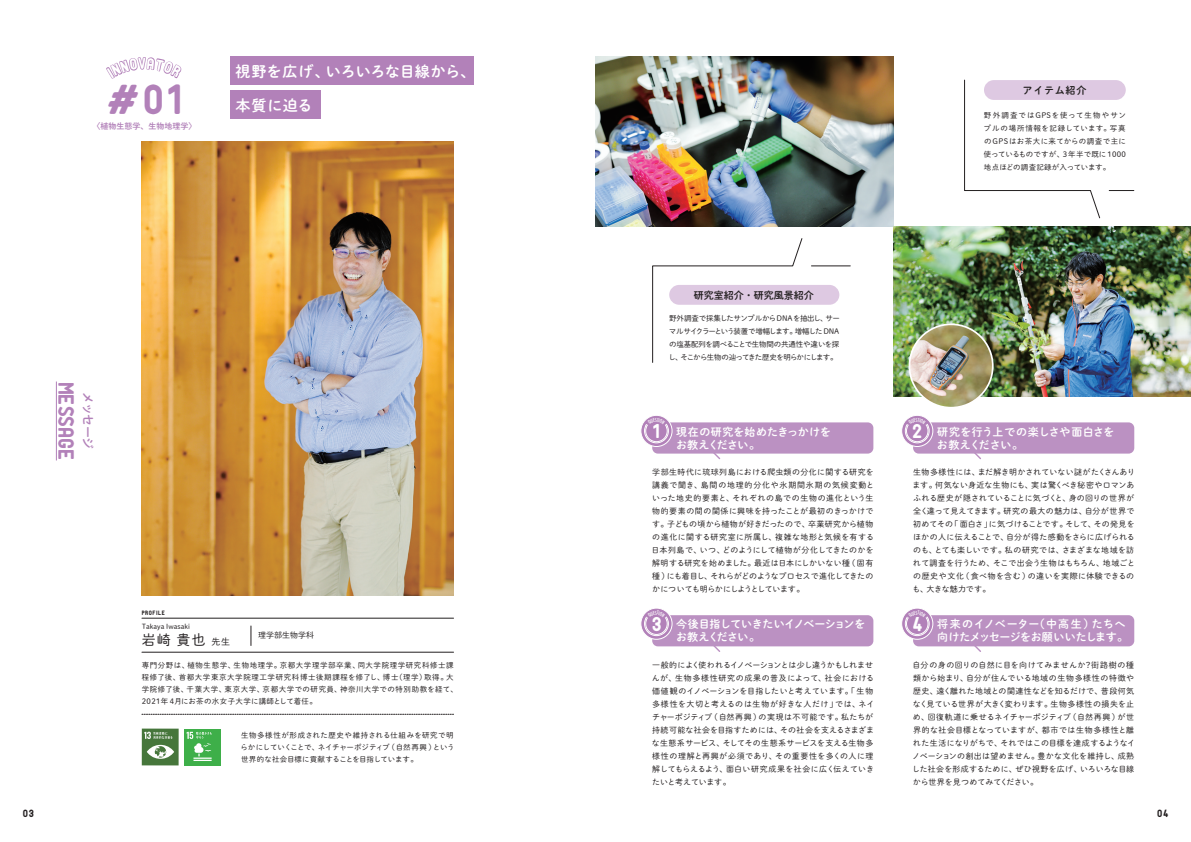
<style>
.page{position:relative;width:1191px;height:842px;background:#fff}
.page>*{position:absolute;margin:0;border:0;box-sizing:border-box;transform-origin:0 0}
.t1{font:40px "PTF NORDIC Round";color:#b281b9}
.t2{font:21px "PTF NORDIC Round";color:#b281b9}
.t3{font:19px "PTF NORDIC Round";color:#fff}
.t4{font:15px "Shuei M Go Std B";letter-spacing:.015em;color:#fff}
.t5{font:14px "Shuei M Go Std L";color:#231f20}
.t6{font:12px "Shuei M Go Std B";letter-spacing:-.045em;color:#b281b9}
.t7{font:11px/13px "Shuei M Go Std B";letter-spacing:.005em;color:#fff}
.t8{font:11px/13px "Shuei M Go Std B";letter-spacing:-.045em;color:#fff}
.t9{font:11px/13px "Shuei M Go Std B";letter-spacing:-.015em;color:#fff}
.t10{font:10px "Shuei M Go Std B";color:#231f20}
.t11{font:10px "PTF NORDIC Round";color:#231f20}
.t12{font:8px/13px "Shuei M Go Std L";letter-spacing:.015em;color:#231f20}
.t13{font:8px "Shuei M Go Std B";color:#b281b9}
.t14{font:7.5px/13px "Shuei M Go Std L";letter-spacing:.03em;color:#231f20;text-align:justify}
.t15{font:7.5px/12px "Shuei M Go Std L";letter-spacing:.075em;color:#231f20}
.t16{font:7.5px/12px "Shuei M Go Std L";letter-spacing:.01em;color:#231f20}
.t17{font:7px "Shuei M Go Std L";color:#231f20}
.t18{font:6px "PTF NORDIC Round";letter-spacing:.08em;color:#231f20}
.s1{font-size:9px}
</style>
<div class="page">
<img style="left:142px;top:142px;width:312px;height:453px">
<img style="left:595px;top:57px;width:298px;height:170px">
<img style="left:893px;top:227px;width:298px;height:170px">
<img style="left:909px;top:324px;width:83px;height:84px;border-radius:42px">
<div style="left:908px;top:323px;width:85px;height:85px;border:2px solid #fff;border-radius:50%"></div>
<div style="left:230px;top:57px;width:243px;height:28px;background:#b281b9"></div>
<div style="left:230px;top:91px;width:90px;height:28px;background:#b281b9"></div>
<div style="left:652px;top:422px;width:221px;height:32px;background:#bb91c2;border-radius:6px"></div>
<svg style="left:709px;top:453px;width:12px;height:7px"></svg>
<div style="left:652px;top:615px;width:221px;height:31px;background:#bb91c2;border-radius:6px"></div>
<svg style="left:709px;top:646px;width:12px;height:6px"></svg>
<div style="left:913px;top:422px;width:221px;height:32px;background:#bb91c2;border-radius:6px"></div>
<svg style="left:970px;top:453px;width:12px;height:7px"></svg>
<div style="left:913px;top:615px;width:221px;height:31px;background:#bb91c2;border-radius:6px"></div>
<svg style="left:970px;top:646px;width:12px;height:6px"></svg>
<svg style="left:641px;top:415px;width:31px;height:31px"></svg>
<div style="left:640px;top:415px;width:32px;height:32px;border:1px solid #fff;border-radius:50%"></div>
<svg style="left:641px;top:608px;width:31px;height:31px"></svg>
<div style="left:640px;top:608px;width:32px;height:31px;border:1px solid #fff;border-radius:50%"></div>
<svg style="left:901px;top:415px;width:32px;height:31px"></svg>
<div style="left:901px;top:415px;width:32px;height:32px;border:1px solid #fff;border-radius:50%"></div>
<svg style="left:901px;top:608px;width:32px;height:31px"></svg>
<div style="left:901px;top:608px;width:32px;height:31px;border:1px solid #fff;border-radius:50%"></div>
<hr style="left:142px;top:618px;width:311px;height:1px;background:#231f20">
<hr style="left:142px;top:652px;width:311px;height:1px;background:#231f20">
<svg style="left:142px;top:714px;width:311px;height:1px"></svg>
<div style="left:984px;top:80px;width:141px;height:20px;background:#dec9e2;border-radius:10px"></div>
<svg style="left:1109px;top:190px;width:24px;height:1px"></svg>
<svg style="left:964px;top:79px;width:136px;height:140px"></svg>
<div style="left:669px;top:285px;width:170px;height:20px;background:#dec9e2;border-radius:10px"></div>
<hr style="left:811px;top:265px;width:39px;height:1px;background:#231f20">
<svg style="left:652px;top:238px;width:151px;height:125px"></svg>
<hr style="left:56px;top:381px;width:1px;height:79px;background:#b281b9">
<svg style="left:251px;top:626px;width:1px;height:19px"></svg>
<div style="left:142px;top:729px;width:37px;height:36px;background:#46763b"></div>
<svg style="left:147px;top:745px;width:27px;height:14px"></svg>
<svg style="left:144px;top:732px;width:29px;height:7px"></svg>
<div style="left:184px;top:729px;width:37px;height:36px;background:#3eaf49"></div>
<svg style="left:186px;top:732px;width:26px;height:29px"></svg>
<svg style="left:644px;top:418px;width:24px;height:25px"></svg>
<svg style="left:644px;top:610px;width:24px;height:26px"></svg>
<svg style="left:905px;top:418px;width:24px;height:25px"></svg>
<svg style="left:905px;top:610px;width:24px;height:26px"></svg>
<h1 class="t1" style="left:106px;top:82px;width:78px">#01</h1>
<p class="t13" style="left:93px;top:120px;width:105px">〈植物生態学、生物地理学〉</p>
<h3 class="t4" style="left:235px;top:60px;width:241px">視野を広げ、いろいろな目線から、</h3>
<h3 class="t4" style="left:235px;top:94px;width:79px">本質に迫る</h3>
<h2 class="t2" style="left:75px;top:381px;width:80px;rotate:90deg">MESSAGE</h2>
<h3 class="t6" style="left:97px;top:392px;width:58px;rotate:90deg">メッセージ</h3>
<p class="t18" style="left:142px;top:610px;width:25px">PROFILE</p>
<p class="t17" style="left:142px;top:621px;width:50px">Takaya Iwasaki</p>
<h3 class="t5" style="left:142px;top:630px;width:90px">岩崎 貴也 <span class="s1">先生</span></h3>
<p class="t12" style="left:258px;top:628px;width:57px">理学部生物学科</p>
<p class="t15" style="left:142px;top:659px;width:318px">専門分野は、植物生態学、生物地理学。京都大学理学部卒業、同大学院理学研究科修士課程修了後、首都大学東京大学院理工学研究科博士後期課程を修了し、博士（理学）取得。大学院修了後、千葉大学、東京大学、京都大学での研究員、神奈川大学での特別助教を経て、2021年 4月にお茶の水女子大学に講師として着任。</p>
<p class="t16" style="left:240px;top:729px;width:216px">生物多様性が形成された歴史や維持される仕組みを研究で明らかにしていくことで、ネイチャーポジティブ（自然再興）という世界的な社会目標に貢献することを目指しています。</p>
<p class="t10" style="left:693px;top:287px;width:121px">研究室紹介・研究風景紹介</p>
<p class="t14" style="left:668px;top:311px;width:173px">野外調査で採集したサンプルからDNAを抽出し、サーマルサイクラーという装置で増幅します。増幅した DNAの塩基配列を調べることで生物間の共通性や違いを探し、そこから生物の辿ってきた歴史を明らかにします。</p>
<h3 class="t3" style="left:652px;top:423px;width:9px">1</h3>
<h3 class="t7" style="left:676px;top:425px;width:156px">現在の研究を始めたきっかけをお教えください。</h3>
<p class="t10" style="left:1022px;top:83px;width:65px">アイテム紹介</p>
<p class="t14" style="left:983px;top:108px;width:144px">野外調査ではGPSを使って生物やサンプルの場所情報を記録しています。写真のGPSはお茶大に来てからの調査で主に使っているものですが、3 年半で既に1000地点ほどの調査記録が入っています。</p>
<h3 class="t3" style="left:912px;top:423px;width:12px">2</h3>
<h3 class="t9" style="left:937px;top:425px;width:179px">研究を行う上での楽しさや面白さをお教えください。</h3>
<p class="t12" style="left:651px;top:465px;width:224px;text-align:justify">学部生時代に琉球列島における爬虫類の分化に関する研究を講義で聞き、島間の地理的分化や氷期間氷期の気候変動といった地史的要素と、それぞれの島での生物の進化という生物的要素の間の関係に興味を持ったことが最初のきっかけです。子どもの頃から植物が好きだったので、卒業研究から植物の進化に関する研究室に所属し、複雑な地形と気候を有する日本列島で、いつ、どのようにして植物が分化してきたのかを解明する研究を始めました。最近は日本にしかいない種（固有種）にも着目し、それらがどのようなプロセスで進化してきたのかについても明らかにしようとしています。</p>
<p class="t12" style="left:912px;top:465px;width:224px">生物多様性には、まだ解き明かされていない謎がたくさんあります。何気ない身近な生物にも、実は驚くべき秘密やロマンあふれる歴史が隠されていることに気づくと、身の回りの世界が全く違って見えてきます。研究の最大の魅力は、自分が世界で初めてその「面白さ」に気づけることです。そして、その発見をほかの人に伝えることで、自分が得た感動をさらに広げられるのも、とても楽しいです。私の研究では、さまざまな地域を訪れて調査を行うため、そこで出会う生物はもちろん、地域ごとの歴史や文化（食べ物を含む）の違いを実際に体験できるのも、大きな魅力です。</p>
<h3 class="t3" style="left:652px;top:615px;width:11px">3</h3>
<h3 class="t8" style="left:676px;top:617px;width:191px">今後目指していきたいイノベーションをお教えください。</h3>
<h3 class="t3" style="left:912px;top:615px;width:11px">4</h3>
<h3 class="t7" style="left:937px;top:617px;width:192px">将来のイノベーター（中高生）たちへ向けたメッセージをお願いいたします。</h3>
<p class="t12" style="left:652px;top:658px;width:224px">一般的によく使われるイノベーションとは少し違うかもしれませんが、生物多様性研究の成果の普及によって、社会における価値観のイノベーションを目指したいと考えています。「生物多様性を大切と考えるのは生物が好きな人だけ」では、ネイチャーポジティブ（自然再興）の実現は不可能です。私たちが持続可能な社会を目指すためには、その社会を支えるさまざまな生態系サービス、そしてその生態系サービスを支える生物多様性の理解と再興が必須であり、その重要性を多くの人に理解してもらえるよう、面白い研究成果を社会に広く伝えていきたいと考えています。</p>
<p class="t12" style="left:912px;top:658px;width:224px">自分の身の回りの自然に目を向けてみませんか？街路樹の種類から始まり、自分が住んでいる地域の生物多様性の特徴や歴史、遠く離れた地域との関連性などを知るだけで、普段何気なく見ている世界が大きく変わります。生物多様性の損失を止め、回復軌道に乗せるネイチャーポジティブ（自然再興）が世界的な社会目標となっていますが、都市では生物多様性と離れた生活になりがちで、それではこの目標を達成するようなイノベーションの創出は望めません。豊かな文化を維持し、成熟した社会を形成するために、ぜひ視野を広げ、いろいろな目線から世界を見つめてみてください。</p>
<p class="t11" style="left:23px;top:809px;width:12px">03</p>
<p class="t11" style="left:1157px;top:809px;width:12px">04</p>
</div>
